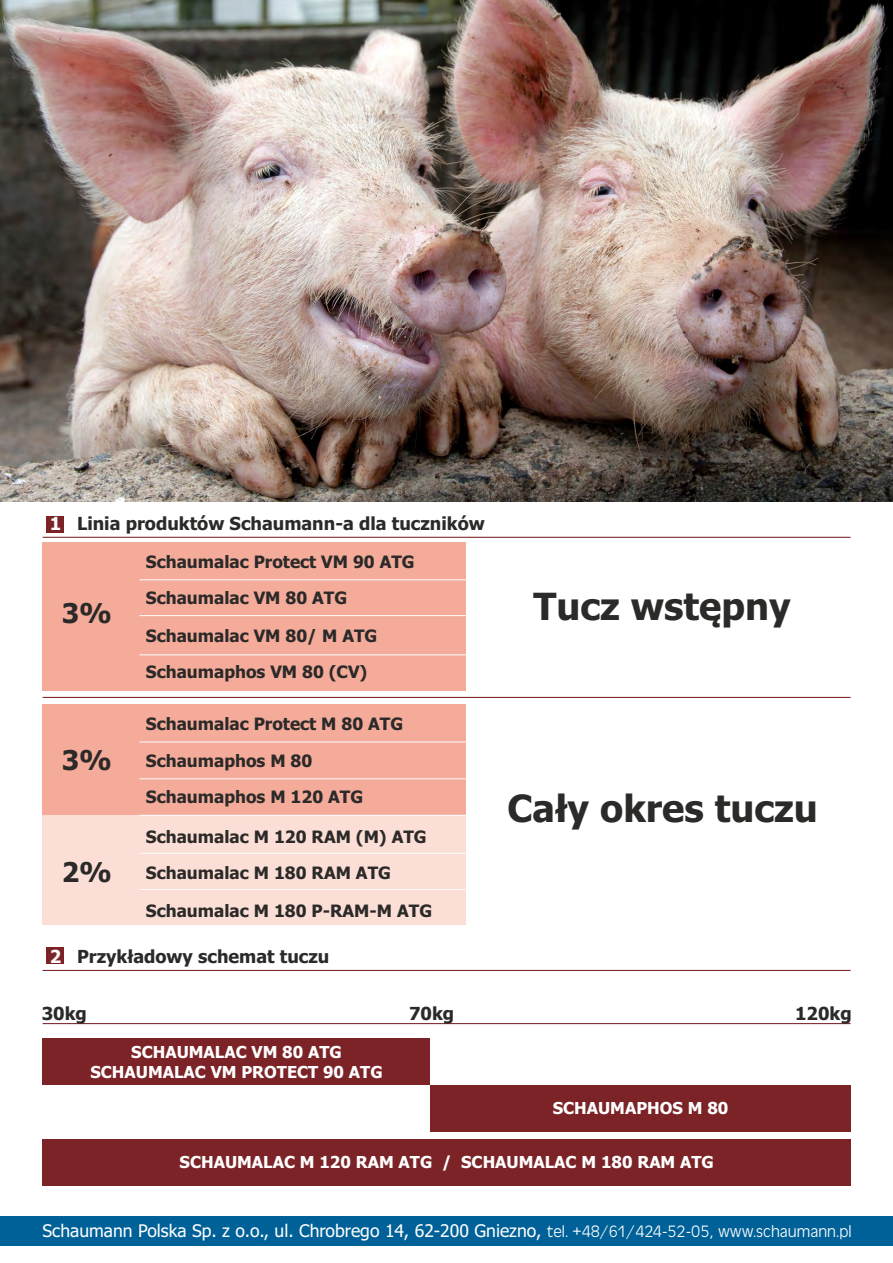
<style>
.page{position:relative;width:893px;height:1263px;background:#fff}
.page>*{position:absolute;margin:0;border:0;box-sizing:border-box;transform-origin:0 0}
.t1{font:700 37.5px "Tahoma";color:#2b2a29}
.t2{font:700 27.3px "Tahoma";color:#2b2a29}
.t3{font:700 18px "Tahoma";color:#2b2a29}
.t4{font:17.4px "Tahoma";color:#fefefe}
.t5{font:700 17.1px/35.5px "Tahoma";color:#2b2a29}
.t6{font:700 16.5px/20.1px "Tahoma";color:#fefefe;text-align:center}
.s1{color:#fefefe}
.s2{font-family:"Antique Olive TEE";font-weight:300;font-size:17.1px}
</style>
<div class="page">
<img style="left:0;top:0;width:893px;height:502px">
<hr style="left:43px;top:537px;width:807px;height:1px;background:#7b2326">
<hr style="left:43px;top:697px;width:807px;height:1px;background:#7b2326">
<hr style="left:43px;top:970px;width:807px;height:1px;background:#7b2326">
<hr style="left:43px;top:1023px;width:807px;height:1px;background:#7b2326">
<div style="left:47px;top:947px;width:17px;height:17px;background:#7b2326"></div>
<div style="left:47px;top:516px;width:17px;height:16px;background:#7b2326"></div>
<div style="left:43px;top:542px;width:423px;height:148px;background:#f4ab9a"></div>
<hr style="left:139px;top:615px;width:327px;height:1px;background:#fefefe">
<hr style="left:139px;top:654px;width:327px;height:1px;background:#fefefe">
<hr style="left:139px;top:579px;width:327px;height:1px;background:#fefefe">
<div style="left:43px;top:815px;width:423px;height:110px;background:#fbdfd6"></div>
<div style="left:43px;top:704px;width:423px;height:111px;background:#f4ab9a"></div>
<hr style="left:139px;top:853px;width:327px;height:1px;background:#fefefe">
<hr style="left:139px;top:741px;width:327px;height:1px;background:#fefefe">
<hr style="left:139px;top:889px;width:327px;height:1px;background:#fefefe">
<hr style="left:139px;top:815px;width:327px;height:1px;background:#fefefe">
<hr style="left:139px;top:778px;width:327px;height:1px;background:#fefefe">
<div style="left:0;top:1216px;width:893px;height:30px;background:#006198"></div>
<div style="left:42px;top:1038px;width:388px;height:47px;background:#7b2326"></div>
<div style="left:430px;top:1085px;width:420px;height:46px;background:#7b2326"></div>
<div style="left:42px;top:1139px;width:808px;height:47px;background:#7b2326"></div>
<p class="t3" style="left:50px;top:517px;width:437px"><span class="s1">1</span> Linia produktów Schaumann-a dla tuczników</p>
<h2 class="t2" style="left:62px;top:602px;width:52px">3%</h2>
<h2 class="t2" style="left:62px;top:749px;width:52px">3%</h2>
<h2 class="t2" style="left:62px;top:861px;width:52px">2%</h2>
<p class="t5" style="left:146px;top:546px;width:270px">Schaumalac Protect VM 90 ATG<br>Schaumalac VM 80 ATG</p>
<p class="t5" style="left:146px;top:620px;width:233px">Schaumalac VM 80/ M ATG<br>Schaumaphos VM 80 (CV)</p>
<p class="t5" style="left:146px;top:707px;width:259px;line-height:36.6px">Schaumalac Protect M 80 ATG<br>Schaumaphos M 80<br>Schaumaphos M 120 ATG</p>
<p class="t5" style="left:146px;top:820px;width:282px;line-height:36px">Schaumalac M 120 RAM (M) ATG<br>Schaumalac M 180 RAM ATG</p>
<p class="t5" style="left:146px;top:895px;width:288px">Schaumalac M 180 P-RAM-M ATG</p>
<p class="t3" style="left:50px;top:949px;width:281px"><span class="s1">2</span> Przykładowy schemat tuczu</p>
<h1 class="t1" style="left:533px;top:592px;width:259px">Tucz wstępny</h1>
<h1 class="t1" style="left:508px;top:793px;width:312px">Cały okres tuczu</h1>
<p class="t3" style="left:42px;top:1006px;width:47px">30kg</p>
<p class="t3" style="left:409px;top:1006px;width:47px">70kg</p>
<p class="t3" style="left:795px;top:1006px;width:58px">120kg</p>
<p class="t6" style="left:90px;top:1043px;width:294px">SCHAUMALAC VM 80 ATG<br>SCHAUMALAC VM PROTECT 90 ATG</p>
<p class="t6" style="left:553px;top:1099px;width:177px">SCHAUMAPHOS M 80</p>
<p class="t6" style="left:180px;top:1153px;width:536px">SCHAUMALAC M 120 RAM ATG / SCHAUMALAC M 180 RAM ATG</p>
<p class="t4" style="left:43px;top:1224px;width:810px">Schaumann Polska Sp. z o.o., ul. Chrobrego 14, 62-200 Gniezno, <span class="s2">tel. +48/61/424-52-05, www.schaumann.pl</span></p>
</div>
